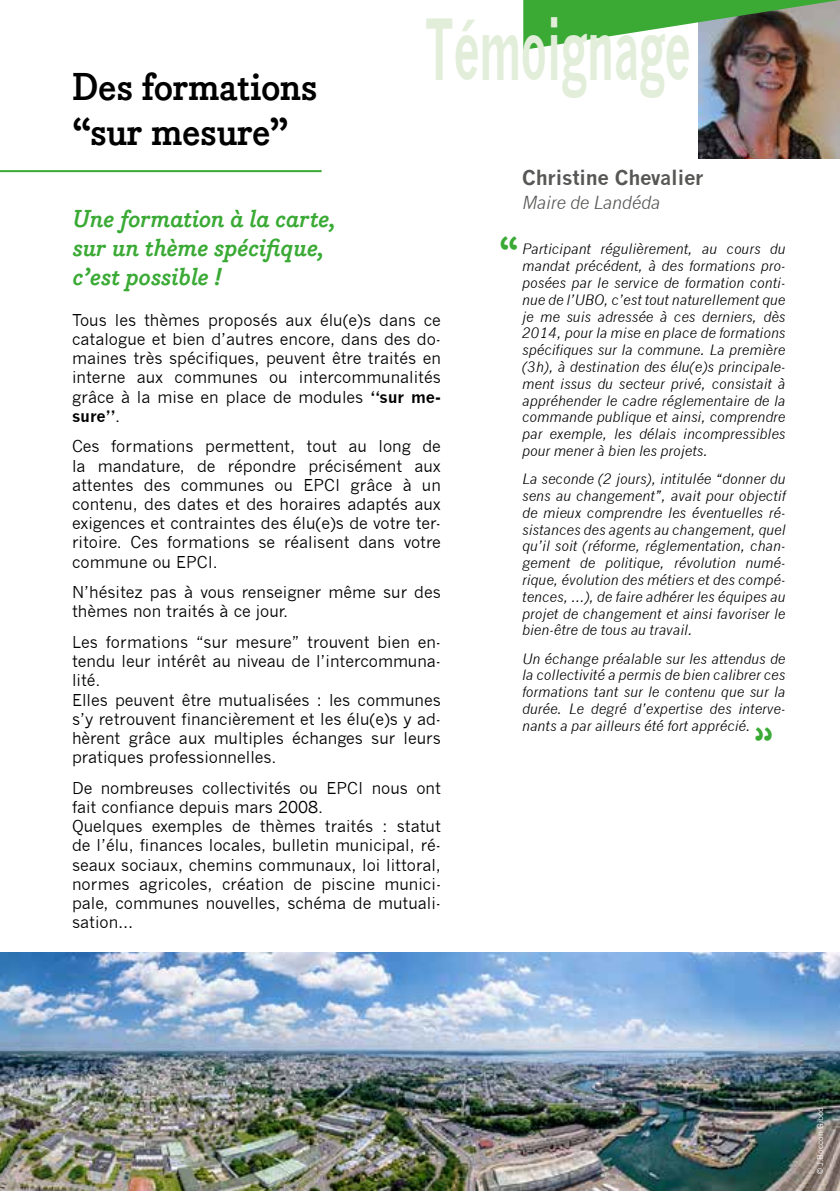
<style>
.page{position:relative;width:840px;height:1191px;background:#fff}
.page>*{position:absolute;margin:0;border:0;box-sizing:border-box;transform-origin:0 0}
.t1{font:700 82px "News Gothic";letter-spacing:-.01em;color:#e2eeda;scale:.56 1}
.t2{font:700 38px/45.6px "Bodoni Egyptian Pro";letter-spacing:-.01em;color:#000}
.t3{font:700 38px "Bodoni Egyptian Pro";color:#3aaa35}
.t4{font:italic 700 24px/28.8px "Bodoni Egyptian Pro";color:#3aaa35}
.t5{font:700 20px "News Gothic";letter-spacing:-.01em;color:#575756}
.t6{font:italic 17.6px "News Gothic";letter-spacing:-.01em;color:#575756}
.t7{font:16px/19.2px "News Gothic";color:#000}
.t8{font:italic 14px/16.8px "News Gothic";color:#000;text-align:justify}
.t9{font:8px "News Gothic";color:#fff}
.s1{font-weight:700}
</style>
<div class="page">
<img style="left:0;top:952px;width:839px;height:239px">
<hr style="left:0;top:170px;width:321px;height:2px;background:#3aaa35">
<img style="left:698px;top:50px;width:141px;height:109px">
<svg style="left:523px;top:0;width:316px;height:50px;background:#6ea266"></svg>
<h2 class="t2" style="left:72px;top:66px;width:247px">Des formations “sur mesure”</h2>
<h1 class="t1" style="left:424px;top:0;width:476px">Témoignage</h1>
<h3 class="t4" style="left:72px;top:206px;width:264px">Une formation à la carte, sur un thème spécifique, c’est possible !</h3>
<p class="t7" style="left:72px;top:310px;width:370px;text-align:justify">Tous les thèmes proposés aux élu(e)s dans ce catalogue et bien d’autres encore, dans des do&shy;maines très spécifiques, peuvent être traités en interne aux communes ou intercommunalités grâce à la mise en place de modules <span class="s1">“sur me&shy;sure”</span>.</p>
<p class="t7" style="left:72px;top:437px;width:370px;text-align:justify">Ces formations permettent, tout au long de la mandature, de répondre précisément aux attentes des communes ou EPCI grâce à un contenu, des dates et des horaires adaptés aux exigences et contraintes des élu(e)s de votre ter&shy;ritoire. Ces formations se réalisent dans votre commune ou EPCI.</p>
<p class="t7" style="left:72px;top:583px;width:370px">N’hésitez pas à vous renseigner même sur des thèmes non traités à ce jour.</p>
<p class="t7" style="left:72px;top:632px;width:370px">Les formations “sur mesure” trouvent bien en&shy;tendu leur intérêt au niveau de l’intercommuna&shy;lité.<br>Elles peuvent être mutualisées : les communes s’y retrouvent financièrement et les élu(e)s y ad&shy;hèrent grâce aux multiples échanges sur leurs pratiques professionnelles.</p>
<p class="t7" style="left:72px;top:778px;width:370px">De nombreuses collectivités ou EPCI nous ont fait confiance depuis mars 2008.<br>Quelques exemples de thèmes traités : statut de l’élu, finances locales, bulletin municipal, ré&shy;seaux sociaux, chemins communaux, loi littoral, normes agricoles, création de piscine munici&shy;pale, communes nouvelles, schéma de mutuali&shy;sation…</p>
<p class="t5" style="left:522px;top:166px;width:183px">Christine Chevalier</p>
<p class="t6" style="left:522px;top:192px;width:140px">Maire de Landéda</p>
<h2 class="t3" style="left:499px;top:228px;width:21px">“</h2>
<p class="t8" style="left:522px;top:241px;width:265px">Participant régulièrement, au cours du mandat précédent, à des formations pro&shy;posées par le service de formation conti&shy;nue de l’UBO, c’est tout naturellement que je me suis adressée à ces derniers, dès 2014, pour la mise en place de formations spécifiques sur la commune. La première (3h), à destination des élu(e)s principale&shy;ment issus du secteur privé, consistait à appréhender le cadre réglementaire de la commande publique et ainsi, comprendre par exemple, les délais incompressibles pour mener à bien les projets.</p>
<p class="t8" style="left:522px;top:470px;width:265px">La seconde (2 jours), intitulée “donner du sens au changement”, avait pour objectif de mieux comprendre les éventuelles ré&shy;sistances des agents au changement, quel qu’il soit (réforme, réglementation, chan&shy;gement de politique, révolution numé&shy;rique, évolution des métiers et des compé&shy;tences, …), de faire adhérer les équipes au projet de changement et ainsi favoriser le bien-être de tous au travail.</p>
<p class="t8" style="left:522px;top:650px;width:265px">Un échange préalable sur les attendus de la collectivité a permis de bien calibrer ces formations tant sur le contenu que sur la durée. Le degré d’expertise des interve&shy;nants a par ailleurs été fort apprécié.</p>
<p class="t9" style="left:815px;top:1174px;width:69px;rotate:-90deg">© J.Boccon-Gibod</p>
</div>
